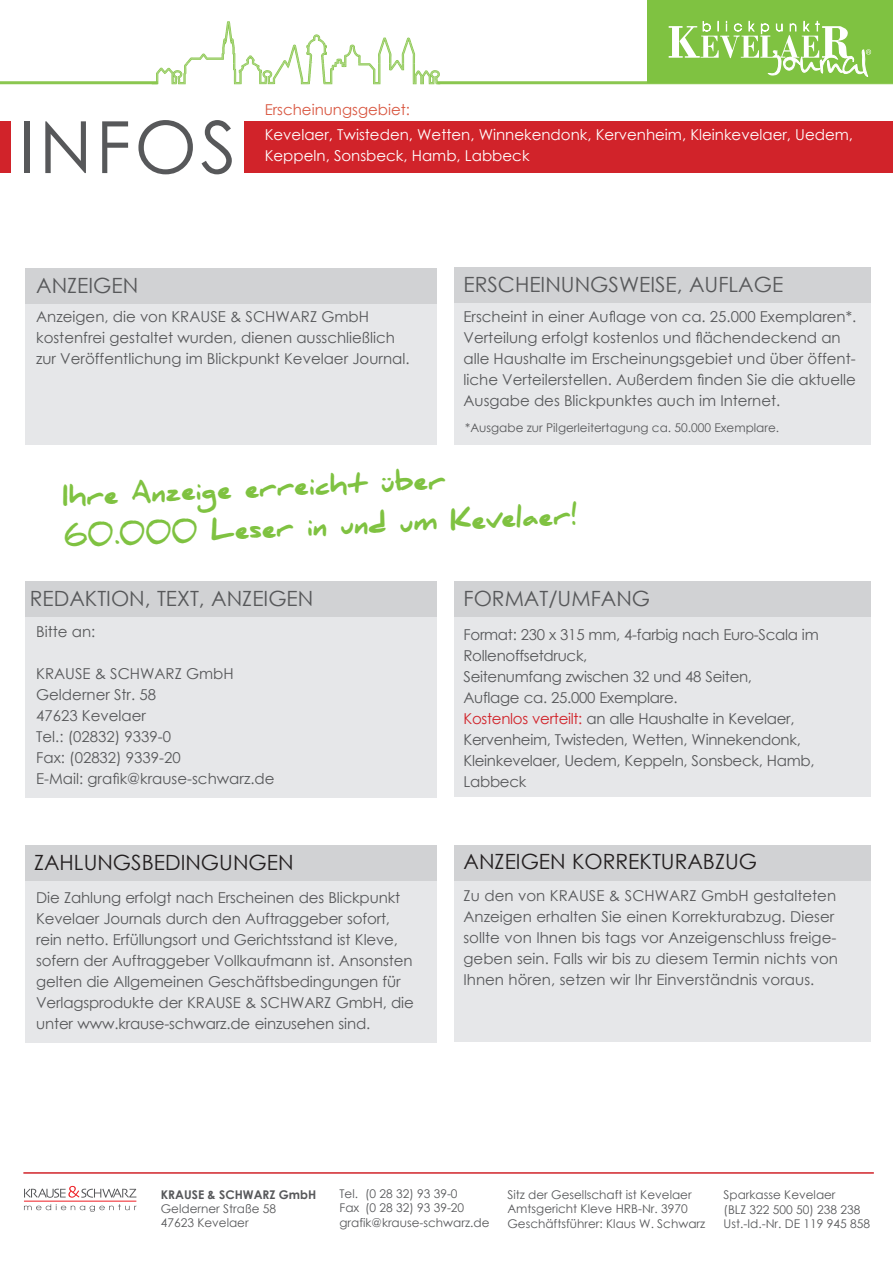
<style>
.page{position:relative;width:893px;height:1263px;background:#fff}
.page>*{position:absolute;margin:0;border:0;box-sizing:border-box;transform-origin:0 0}
.t1{font:72px "Century Gothic";color:#57585a}
.t2{font:900 24.9px/40px "Daniel";color:#7fc241}
.t3{font:21px "Century Gothic";color:#57585a}
.t4{font:21px "Century Gothic";color:#231f20}
.t5{font:15px/21px "Century Gothic";color:#57585a}
.t6{font:15px/21px "Century Gothic";letter-spacing:-.02em;color:#57585a}
.t7{font:15px/21px "Century Gothic";color:#fff}
.t8{font:15px "Century Gothic";color:#d95842}
.t9{font:12px/14.4px "Century Gothic";color:#57585a}
.t10{font:700 12px "Century Gothic";color:#57585a}
.s1{color:#d1232a}
</style>
<div class="page">
<div style="left:453px;top:611px;width:440px;height:185px;background:#e6e7e9"></div>
<div style="left:0;top:301px;width:439px;height:143px;background:#e6e7e9"></div>
<div style="left:453px;top:297px;width:440px;height:147px;background:#e6e7e9"></div>
<div style="left:453px;top:267px;width:440px;height:35px;background:#d1d2d4"></div>
<div style="left:0;top:268px;width:440px;height:35px;background:#d1d2d4"></div>
<div style="left:0;top:615px;width:439px;height:182px;background:#e6e7e9"></div>
<div style="left:0;top:581px;width:893px;height:36px;background:#d1d2d4"></div>
<div style="left:453px;top:874px;width:440px;height:168px;background:#e6e7e9"></div>
<div style="left:0;top:878px;width:439px;height:165px;background:#e6e7e9"></div>
<div style="left:0;top:845px;width:893px;height:35px;background:#d1d2d4"></div>
<div style="left:0;top:191px;width:25px;height:876px;background:#fff"></div>
<div style="left:872px;top:170px;width:21px;height:980px;background:#fff"></div>
<div style="left:438px;top:194px;width:16px;height:877px;background:#fff"></div>
<svg style="left:156px;top:21px;width:284px;height:63px"></svg>
<hr style="left:437px;top:81px;width:456px;height:3px;background:#8bc750">
<hr style="left:0;top:81px;width:158px;height:3px;background:#8bc750">
<div style="left:647px;top:0;width:246px;height:82px;background:#7fc241"></div>
<svg style="left:669px;top:21px;width:202px;height:56px"></svg>
<div style="left:0;top:122px;width:11px;height:51px;background:#d1232a"></div>
<div style="left:244px;top:122px;width:649px;height:51px;background:#d1232a"></div>
<hr style="left:24px;top:1201px;width:112px;height:1px;background:#ee1d23">
<svg style="left:24px;top:1204px;width:112px;height:8px"></svg>
<svg style="left:24px;top:1186px;width:112px;height:12px"></svg>
<hr style="left:23px;top:1172px;width:851px;height:2px;background:#d1232a">
<h1 class="t1" style="left:19px;top:97px;width:219px">IN FOS</h1>
<p class="t8" style="left:265px;top:99px;width:147px">Erscheinungsgebiet:</p>
<p class="t7" style="left:265px;top:124px;width:590px">Kevelaer, Twisteden, Wetten, Winnekendonk, Kervenheim, Kleinkevelaer, Uedem,<br>Keppeln, Sonsbeck, Hamb, Labbeck</p>
<h3 class="t3" style="left:36px;top:271px;width:104px">Anzeigen</h3>
<h3 class="t3" style="left:463px;top:270px;width:25px">Ersche</h3>
<h3 class="t3" style="left:541px;top:270px;width:66px">inungswe</h3>
<h3 class="t3" style="left:650px;top:270px;width:68px">ise, Auflage</h3>
<p class="t5" style="left:36px;top:306px;width:375px">Anzeigen, die von KRAUSE &amp; SCHWARZ GmbH kostenfrei gestaltet wurden, dienen ausschließlich zur Veröffentlichung im Blickpunkt Kevelaer Journal.</p>
<p class="t5" style="left:463px;top:305px;width:394px">Erscheint in einer Auflage von ca. 25.000 Exemplaren*.<br>Verteilung erfolgt kostenlos und flächendeckend an alle Haushalte im Erscheinungsgebiet und über öffent&shy;liche Verteilerstellen. Außerdem finden Sie die aktuelle Ausgabe des Blickpunktes auch im Internet.</p>
<p class="t9" style="left:465px;top:420px;width:315px">*Ausgabe zur Pilgerleitertagung ca. 50.000 Exemplare.</p>
<h2 class="t2" style="left:62px;top:475px;width:517px;rotate:-2deg">Ihre Anzeige erreicht über<br>60.000 Leser in und um Kevelaer!</h2>
<h3 class="t3" style="left:30px;top:584px;width:27px">Redak</h3>
<h3 class="t3" style="left:97px;top:584px;width:218px">tio n, text, Anzeigen</h3>
<p class="t5" style="left:36px;top:620px;width:61px">Bitte an:</p>
<p class="t5" style="left:36px;top:662px;width:240px">KRAUSE &amp; SCHWARZ GmbH<br>Gelderner Str. 58<br>47623 Kevelaer<br>Tel.: (02832) 9339-0<br>Fax: (02832) 9339-20<br>E-Mail: grafik@krause-schwarz.de</p>
<h3 class="t4" style="left:34px;top:848px;width:24px">Zahlu</h3>
<h3 class="t4" style="left:97px;top:848px;width:30px">ngsbed</h3>
<h3 class="t4" style="left:181px;top:848px;width:115px">ingu ngen</h3>
<p class="t5" style="left:36px;top:886px;width:379px">Die Zahlung erfolgt nach Erscheinen des Blickpunkt Kevelaer Journals durch den Auftraggeber sofort, rein netto. Erfüllungsort und Gerichtsstand ist Kleve, sofern der Auftraggeber Vollkaufmann ist. Ansonsten gelten die Allgemeinen Geschäftsbedingungen für Verlagsprodukte der KRAUSE &amp; SCHWARZ GmbH, die unter www.krause-schwarz.de einzusehen sind.</p>
<h3 class="t3" style="left:463px;top:583px;width:28px">Forma</h3>
<h3 class="t3" style="left:539px;top:583px;width:48px">t/Umfa</h3>
<h3 class="t3" style="left:616px;top:583px;width:31px">ng</h3>
<p class="t6" style="left:463px;top:623px;width:357px">Format: 230 x 315 mm, 4-farbig nach Euro-Scala im Rollenoffsetdruck,<br>Seitenumfang zwischen 32 und 48 Seiten,<br>Auflage ca. 25.000 Exemplare.<br><span class="s1">Kostenlos verteilt:</span> an alle Haushalte in Kevelaer, Kervenheim, Twisteden, Wetten, Winnekendonk, Kleinkevelaer, Uedem, Keppeln, Sonsbeck, Hamb, Labbeck</p>
<h3 class="t4" style="left:463px;top:847px;width:136px">Anzeigen Korrek</h3>
<h3 class="t4" style="left:652px;top:847px;width:24px">turabzug</h3>
<p class="t5" style="left:463px;top:885px;width:376px;text-indent:238px">GmbH gestalteten Anzeigen erhalten Sie einen Korrekturabzug. Dieser sollte von Ihnen bis tags vor Anzeigenschluss freige&shy;geben sein. Falls wir bis zu diesem Termin nichts von Ihnen hören, setzen wir Ihr Einverständnis voraus.</p>
<p class="t5" style="left:463px;top:885px;width:106px">Zu den von Krause</p>
<p class="t5" style="left:609px;top:885px;width:35px">&amp; Schwarz</p>
<p class="t10" style="left:161px;top:1185px;width:157px">KRAUSE &amp; SCHWARZ GmbH</p>
<p class="t9" style="left:161px;top:1201px;width:117px">Gelderner Straße 58<br>47623 Kevelaer</p>
<p class="t9" style="left:339px;top:1186px;width:152px">Tel. (0 28 32) 93 39-0<br>Fax (0 28 32) 93 39-20 grafik@krause-schwarz.de</p>
<p class="t9" style="left:724px;top:1187px;width:148px">Sparkasse Kevelaer<br>(BLZ 322 500 50) 238 238<br>Ust.-Id.-Nr. DE 119 945 858</p>
<p class="t9" style="left:507px;top:1187px;width:199px">Sitz der Gesellschaft ist Kevelaer<br>Amtsgericht Kleve HRB-N r. 3970<br>Geschäftsführer: Klaus W. Schwarz</p>
</div>
